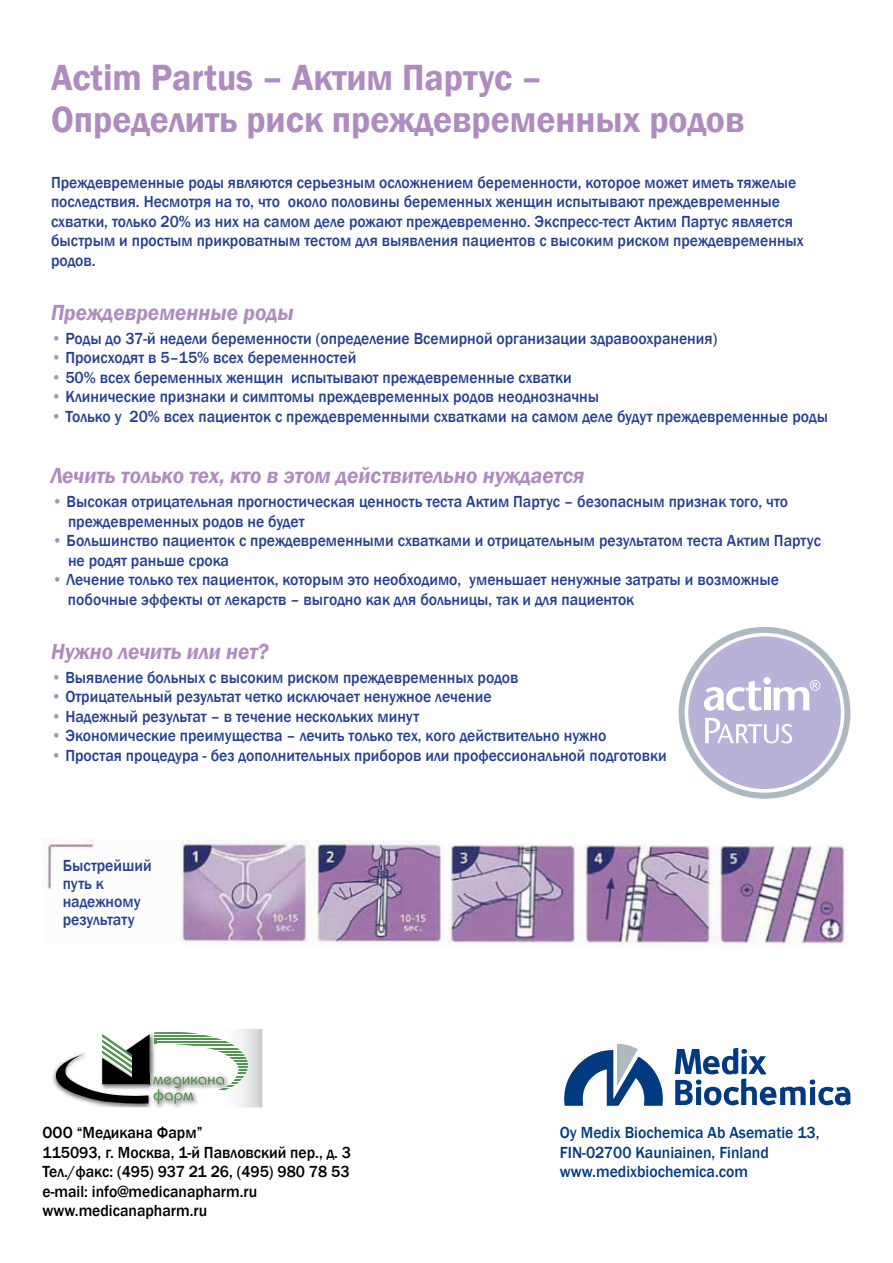
<style>
.page{position:relative;width:893px;height:1263px;background:#fff}
.page>*{position:absolute;margin:0;border:0;box-sizing:border-box;transform-origin:0 0}
.t1{font:600 37.5px/42px "Franklin Gothic";color:#b08bc0;scale:.95 1}
.t2{font:italic 600 22.5px "Franklin Gothic";color:#b08bc0;scale:.95 1}
.t3{font:500 16.5px/19.5px "Franklin Gothic";color:#25408f;scale:.95 1}
.t4{font:500 16.5px/19.5px "Franklin Gothic";color:#000;scale:.95 1}
.t5{font:500 16.5px/19.5px "Franklin Gothic";color:#013a81;scale:.95 1}
.s1{color:#b08bc0}
</style>
<div class="page">
<img style="left:43px;top:839px;width:399px;height:104px">
<img style="left:448px;top:844px;width:397px;height:101px">
<svg style="left:682px;top:630px;width:165px;height:166px"></svg>
<div style="left:679px;top:627px;width:171px;height:172px;border:6px solid #adb8bf;border-radius:50%"></div>
<div style="left:688px;top:636px;width:153px;height:153px;background:#b9b2d8;border-radius:50%"></div>
<svg style="left:704px;top:677px;width:116px;height:34px"></svg>
<svg style="left:705px;top:718px;width:87px;height:25px"></svg>
<svg style="left:52px;top:1029px;width:210px;height:78px"></svg>
<svg style="left:674px;top:1048px;width:176px;height:57px"></svg>
<svg style="left:564px;top:1044px;width:99px;height:62px"></svg>
<h1 class="t1" style="left:51px;top:57px;width:731px">Actim Partus – Актим Партус –<br>Определить риск преждевременных родов</h1>
<p class="t3" style="left:51px;top:172px;width:794px">Преждевременные роды являются серьезным осложнением беременности, которое может иметь тяжелые последствия. Несмотря на то, что около половины беременных женщин испытывают преждевременные схватки, только 20% из них на самом деле рожают преждевременно. Экспресс-тест Актим Партус является быстрым и простым прикроватным тестом для выявления пациентов с высоким риском преждевременных родов.</p>
<h2 class="t2" style="left:51px;top:297px;width:257px">Преждевременные роды</h2>
<p class="t3" style="left:51px;top:328px;width:703px"><span class="s1">•</span> Роды до 37-й недели беременности (определение Всемирной организации здравоохранения)</p>
<p class="t3" style="left:51px;top:348px;width:323px"><span class="s1">•</span> Происходят в 5–15% всех беременностей</p>
<p class="t3" style="left:51px;top:367px;width:550px"><span class="s1">•</span> 50% всех беременных женщин испытывают преждевременные схватки</p>
<p class="t3" style="left:51px;top:387px;width:579px"><span class="s1">•</span> Клинические признаки и симптомы преждевременных родов неоднозначны</p>
<p class="t3" style="left:51px;top:406px;width:819px"><span class="s1">•</span> Только у 20% всех пациенток с преждевременными схватками на самом деле будут преждевременные роды</p>
<h2 class="t2" style="left:51px;top:461px;width:563px">Лечить только тех, кто в этом действительно нуждается</h2>
<p class="t3" style="left:68px;top:492px;width:759px;text-indent:-16px"><span class="s1">•</span> Высокая отрицательная прогностическая ценность теста Актим Партус – безопасным признак того, что преждевременных родов не будет</p>
<p class="t3" style="left:68px;top:531px;width:794px;text-indent:-16px"><span class="s1">•</span> Большинство пациенток с преждевременными схватками и отрицательным результатом теста Актим Партус не родят раньше срока</p>
<p class="t3" style="left:68px;top:570px;width:750px;text-indent:-16px"><span class="s1">•</span> Лечение только тех пациенток, которым это необходимо, уменьшает ненужные затраты и возможные побочные эффекты от лекарств – выгодно как для больницы, так и для пациенток</p>
<h2 class="t2" style="left:51px;top:636px;width:230px">Нужно лечить или нет?</h2>
<p class="t3" style="left:51px;top:667px;width:494px"><span class="s1">•</span> Выявление больных с высоким риском преждевременных родов</p>
<p class="t3" style="left:51px;top:687px;width:465px"><span class="s1">•</span> Отрицательный результат четко исключает ненужное лечение</p>
<p class="t3" style="left:51px;top:706px;width:389px"><span class="s1">•</span> Надежный результат – в течение нескольких минут</p>
<p class="t3" style="left:51px;top:726px;width:586px"><span class="s1">•</span> Экономические преимущества – лечить только тех, кого действительно нужно</p>
<p class="t3" style="left:51px;top:745px;width:649px"><span class="s1">•</span> Простая процедура - без дополнительных приборов или профессиональной подготовки</p>
<p class="t3" style="left:63px;top:856px;width:95px;line-height:18px">Быстрейший путь к надежному результату</p>
<p class="t4" style="left:43px;top:1123px;width:326px">ООО “Медикана Фарм”<br>115093, г. Москва, 1-й Павловский пер., д. 3<br>Тел./факс: (495) 937 21 26, (495) 980 78 53 e-mail: info@medicanapharm.ru www.medicanapharm.ru</p>
<p class="t5" style="left:560px;top:1123px;width:275px">Oy Medix Biochemica Ab Asematie 13,<br>FIN-02700 Kauniainen, Finland www.medixbiochemica.com</p>
</div>
